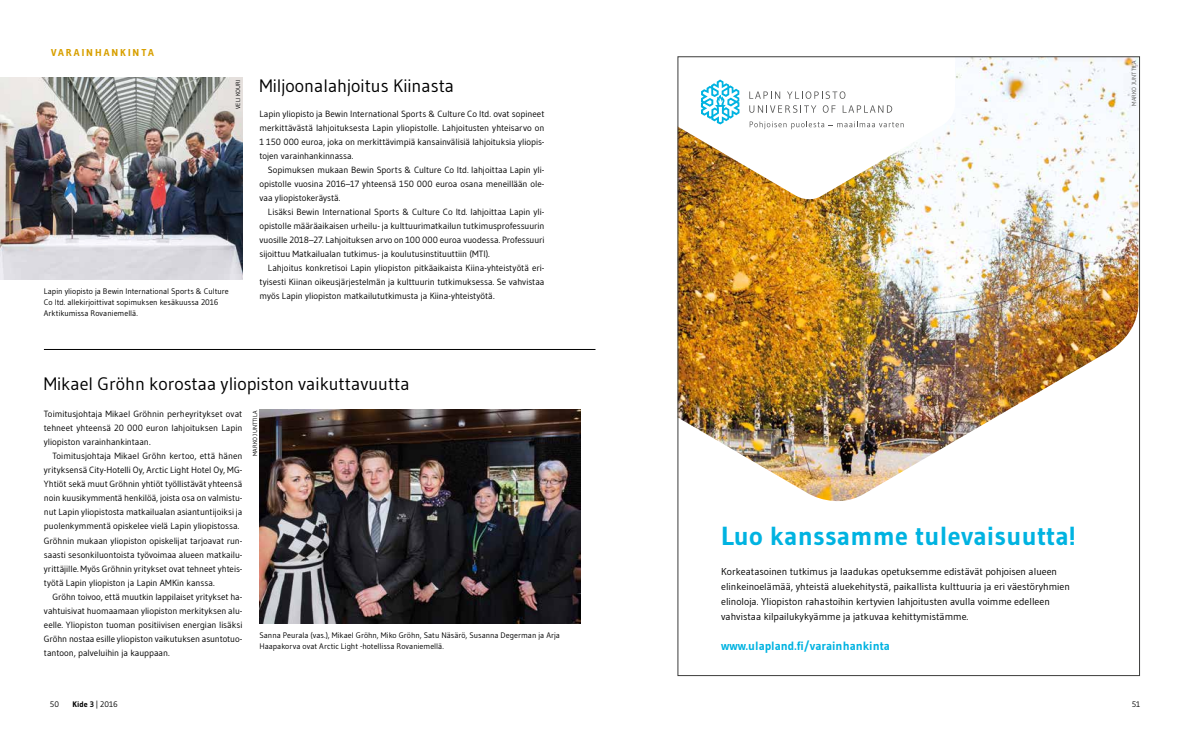
<style>
.page{position:relative;width:1191px;height:735px;background:#fff}
.page>*{position:absolute;margin:0;border:0;box-sizing:border-box;transform-origin:0 0}
.t1{font:700 26.1px "Gudea";letter-spacing:.01em;color:#00b3e1}
.t2{font:18px "Gudea";color:#000}
.t3{font:700 12px "Gudea";color:#00b3e1}
.t4{font:10px/15px "Gudea";color:#000}
.t5{font:700 10px "Gudea";letter-spacing:.2em;color:#d8a000}
.t6{font:9px/14px "Gudea";letter-spacing:-.005em;color:#000;text-align:justify}
.t7{font:8px/11px "Gudea";color:#000}
.t8{font:700 8px "Gudea";color:#000}
.t9{font:6px "Gudea";letter-spacing:.015em;color:#000}
.t10{font:6px "Gudea";letter-spacing:.02em;color:#575756}
.s1{font-weight:400}
</style>
<div class="page">
<img style="left:679px;top:58px;width:458px;height:444px">
<img style="left:679px;top:58px;width:276px;height:145px">
<hr style="left:44px;top:349px;width:551px;height:1px;background:#000">
<img style="left:259px;top:409px;width:321px;height:214px">
<img style="left:0;top:77px;width:242px;height:202px">
<svg style="left:749px;top:121px;width:154px;height:8px"></svg>
<svg style="left:749px;top:91px;width:31px;height:8px"></svg>
<svg style="left:787px;top:91px;width:58px;height:8px"></svg>
<svg style="left:749px;top:105px;width:67px;height:8px"></svg>
<svg style="left:822px;top:105px;width:13px;height:8px"></svg>
<svg style="left:842px;top:105px;width:50px;height:8px"></svg>
<svg style="left:701px;top:79px;width:38px;height:45px"></svg>
<p class="t5" style="left:51px;top:46px;width:104px">VARAINHANKINTA</p>
<p class="t9" style="left:234px;top:109px;width:31px;rotate:-90deg">VELI KOURI</p>
<p class="t7" style="left:44px;top:286px;width:186px">Lapin yliopisto ja Bewin International Sports &amp; Culture<br>Co ltd. allekirjoittivat sopimuksen kesäkuussa 2016<br>Arktikumissa Rovaniemellä.</p>
<h2 class="t2" style="left:259px;top:74px;width:196px">Miljoonalahjoitus Kiinasta</h2>
<p class="t6" style="left:259px;top:107px;width:286px">Lapin yliopisto ja Bewin International Sports &amp; Culture Co ltd. ovat sopineet merkittävästä lahjoituksesta Lapin yliopistolle. Lahjoitusten yhteisarvo on 1 150 000 euroa, joka on merkittävimpiä kansainvälisiä lahjoituksia yliopis&shy;tojen varainhankinnassa.</p>
<p class="t6" style="left:259px;top:163px;width:286px;text-indent:8px">Sopimuksen mukaan Bewin Sports &amp; Culture Co ltd. lahjoittaa Lapin yli&shy;opistolle vuosina 2016–17 yhteensä 150 000 euroa osana meneillään ole&shy;vaa yliopistokeräystä.</p>
<p class="t6" style="left:259px;top:205px;width:286px;text-indent:8px">Lisäksi Bewin International Sports &amp; Culture Co ltd. lahjoittaa Lapin yli&shy;opistolle määräaikaisen urheilu- ja kulttuurimatkailun tutkimusprofessuurin vuosille 2018–27. Lahjoituksen arvo on 100 000 euroa vuodessa. Professuuri sijoittuu Matkailualan tutkimus- ja koulutusinstituuttiin (MTI).</p>
<p class="t6" style="left:259px;top:261px;width:286px;text-indent:8px">Lahjoitus konkretisoi Lapin yliopiston pitkäaikaista Kiina-yhteistyötä eri&shy;tyisesti Kiinan oikeusjärjestelmän ja kulttuurin tutkimuksessa. Se vahvistaa myös Lapin yliopiston matkailututkimusta ja Kiina-yhteistyötä.</p>
<h2 class="t2" style="left:44px;top:372px;width:367px">Mikael Gröhn korostaa yliopiston vaikuttavuutta</h2>
<p class="t6" style="left:44px;top:407px;width:200px">Toimitusjohtaja Mikael Gröhnin perheyritykset ovat tehneet yhteensä 20 000 euron lahjoituksen Lapin yliopiston varainhankintaan.</p>
<p class="t6" style="left:44px;top:449px;width:200px;text-align:left;text-indent:9px">Toimitusjohtaja Mikael Gröhn kertoo, että hänen yrityksensä City-Hotelli Oy, Arctic Light Hotel Oy, MG-Yhtiöt sekä muut Gröhnin yhtiöt työllistävät yhteensä noin kuusikymmentä henkilöä, joista osa on valmistu&shy;nut Lapin yliopistosta matkailualan asiantuntijoiksi ja puolenkymmentä opiskelee vielä Lapin yliopistossa.<br>Gröhnin mukaan yliopiston opiskelijat tarjoavat run&shy;saasti sesonkiluontoista työvoimaa alueen matkailu&shy;yrittäjille. Myös Gröhnin yritykset ovat tehneet yhteis&shy;työtä Lapin yliopiston ja Lapin AMKin kanssa.</p>
<p class="t6" style="left:44px;top:589px;width:200px;text-indent:9px">Gröhn toivoo, että muutkin lappilaiset yritykset ha&shy;vahtuisivat huomaamaan yliopiston merkityksen alu&shy;eelle. Yliopiston tuoman positiivisen energian lisäksi Gröhn nostaa esille yliopiston vaikutuksen asuntotuo&shy;tantoon, palveluihin ja kauppaan.</p>
<p class="t9" style="left:251px;top:456px;width:47px;rotate:-90deg">MARKO JUNTTILA</p>
<p class="t7" style="left:259px;top:629px;width:302px">Sanna Peurala (vas.), Mikael Gröhn, Miko Gröhn, Satu Näsärö, Susanna Degerman ja Arja<br>Haapakorva ovat Arctic Light -hotellissa Rovaniemellä.</p>
<p class="t10" style="left:1130px;top:106px;width:47px;rotate:-90deg">MARKO JUNTTILA</p>
<h1 class="t1" style="left:721px;top:519px;width:356px">Luo kanssamme tulevaisuutta!</h1>
<p class="t4" style="left:721px;top:563px;width:350px">Korkeatasoinen tutkimus ja laadukas opetuksemme edistävät pohjoisen alueen elinkeinoelämää, yhteistä aluekehitystä, paikallista kulttuuria ja eri väestöryhmien elinoloja. Yliopiston rahastoihin kertyvien lahjoitusten avulla voimme edelleen vahvistaa kilpailukykyämme ja jatkuvaa kehittymistämme.</p>
<h3 class="t3" style="left:721px;top:638px;width:170px">www.ulapland.fi/varainhankinta</h3>
<p class="t7" style="left:50px;top:697px;width:11px">50</p>
<p class="t8" style="left:73px;top:698px;width:47px">Kide 3 <span class="s1">| 2016</span></p>
<p class="t7" style="left:1131px;top:697px;width:10px">51</p>
</div>
